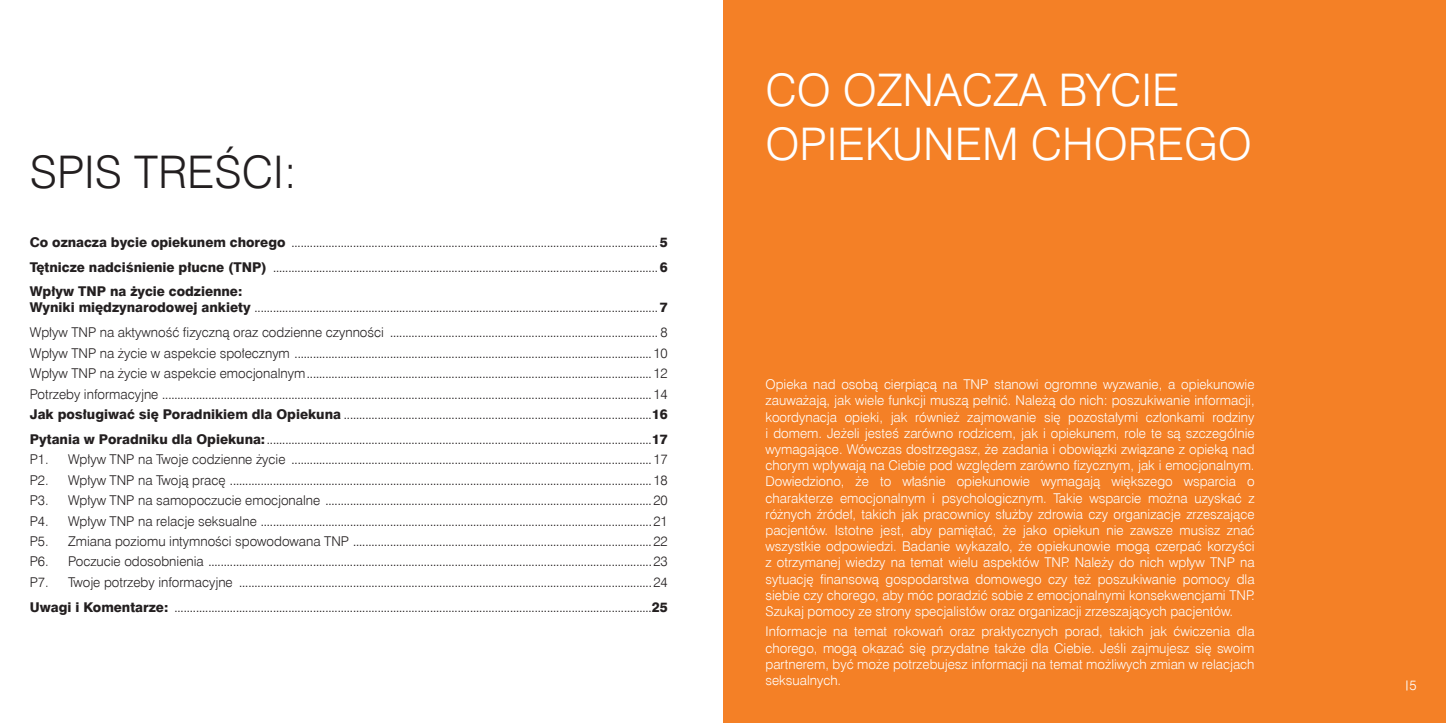
<style>
.page{position:relative;width:1446px;height:723px;background:#fff}
.page>*{position:absolute;margin:0;border:0;box-sizing:border-box;transform-origin:0 0}
.t1{font:45px "Swis 721 Lt EU";color:#fff}
.t2{font:45px "Swis 721 Lt EU";color:#231f20}
.t3{font:13.5px/20.4px "Arial Narrow";color:#231f20}
.t4{font:13.5px/16.2px "Swis 721 Lt EU";color:#fff;text-align:justify}
.t5{font:13.5px "Swis 721 Hv EU";color:#231f20}
.s1{font-family:"Swis 721 Hv EU"}
.s2{font-family:"Swis 721 Lt EU"}
</style>
<div class="page">
<div style="left:723px;top:0;width:723px;height:723px;background:#f48026"></div>
<h1 class="t2" style="left:30px;top:145px;width:49px">Spis</h1>
<h1 class="t2" style="left:134px;top:145px;width:77px">treści</h1>
<h1 class="t2" style="left:284px;top:145px;width:15px">:</h1>
<p class="t3" style="left:30px;top:229px;width:639px;line-height:24.8px"><span class="s1">Co oznacza bycie opiekunem chorego</span> .......................................................................................................................<span class="s1">5<br>Tętnicze nadciśnienie płucne (TNP)</span> .............................................................................................................................<span class="s1">6</span></p>
<p class="t5" style="left:30px;top:283px;width:214px">Wpływ TNP na życie codzienne:</p>
<p class="t3" style="left:30px;top:295px;width:639px;line-height:24.8px"><span class="s1">Wyniki międzynarodowej ankiety</span> ...................................................................................................................................<span class="s1">7<br></span><span class="s2">Wpływ TNP na aktywność fizyczną oraz codzienne czynności</span> ....................................................................................... <span class="s2">8</span></p>
<p class="t3" style="left:30px;top:342px;width:639px;text-align:justify"><span class="s2">Wpływ TNP na życie w aspekcie społecznym</span> ....................................................................................................................<span class="s2">10<br>Wpływ TNP na życie w aspekcie emocjonalnym</span>................................................................................................................<span class="s2">12<br>Potrzeby informacyjne</span> ...............................................................................................................................................................<span class="s2">14<br></span><span class="s1">Jak posługiwać się Poradnikiem dla Opiekuna</span> ....................................................................................................<span class="s1">16</span></p>
<p class="t3" style="left:30px;top:428px;width:639px;text-align:justify"><span class="s1">Pytania w Poradniku dla Opiekuna:</span>.............................................................................................................................<span class="s1">17<br></span><span class="s2">P1. Wpływ TNP na Twoje codzienne życie</span> .....................................................................................................................<span class="s2">17<br>P2. Wpływ TNP na Twoją pracę</span> .........................................................................................................................................<span class="s2">18<br>P3. Wpływ TNP na samopoczucie emocjonalne</span> ..........................................................................................................<span class="s2">20<br>P4. Wpływ TNP na relacje seksualne</span> ...............................................................................................................................<span class="s2">21<br>P5. Zmiana poziomu intymności spowodowana TNP</span> .................................................................................................<span class="s2">22<br>P6. Poczucie odosobnienia</span> ................................................................................................................................................<span class="s2">23<br>P7. Twoje potrzeby informacyjne</span> ......................................................................................................................................<span class="s2">24</span></p>
<p class="t3" style="left:30px;top:596px;width:639px"><span class="s1">Uwagi i Komentarze:</span> ...........................................................................................................................................................<span class="s1">25</span></p>
<h1 class="t1" style="left:765px;top:63px;width:141px">Co oznacza</h1>
<h1 class="t1" style="left:1058px;top:63px;width:25px">bycie</h1>
<h1 class="t1" style="left:765px;top:117px;width:158px">opiekunem</h1>
<h1 class="t1" style="left:1030px;top:117px;width:223px">chorego</h1>
<p class="t4" style="left:765px;top:376px;width:491px">Opieka nad osobą cierpiącą na TNP stanowi ogromne wyzwanie, a opiekunowie zauważają, jak wiele funkcji muszą pełnić. Należą do nich: poszukiwanie informacji, koordynacja opieki, jak również zajmowanie się pozostałymi członkami rodziny i domem. Jeżeli jesteś zarówno rodzicem, jak i opiekunem, role te są szczególnie wymagające. Wówczas dostrzegasz, że zadania i obowiązki związane z opieką nad chorym wpływają na Ciebie pod względem zarówno fizycznym, jak i emocjonalnym.<br>Dowiedziono, że to właśnie opiekunowie wymagają większego wsparcia o charakterze emocjonalnym i psychologicznym. Takie wsparcie można uzyskać z różnych źródeł, takich jak pracownicy służby zdrowia czy organizacje zrzeszające pacjentów. Istotne jest, aby pamiętać, że jako opiekun nie zawsze musisz znać wszystkie odpowiedzi. Badanie wykazało, że opiekunowie mogą czerpać korzyści z otrzymanej wiedzy na temat wielu aspektów TNP. Należy do nich wpływ TNP na sytuację finansową gospodarstwa domowego czy też poszukiwanie pomocy dla siebie czy chorego, aby móc poradzić sobie z emocjonalnymi konsekwencjami TNP.<br>Szukaj pomocy ze strony specjalistów oraz organizacji zrzeszających pacjentów.</p>
<p class="t4" style="left:765px;top:624px;width:490px">Informacje na temat rokowań oraz praktycznych porad, takich jak ćwiczenia dla chorego, mogą okazać się przydatne także dla Ciebie. Jeśli zajmujesz się swoim partnerem, być może potrzebujesz informacji na temat możliwych zmian w relacjach seksualnych.</p>
<p class="t4" style="left:1409px;top:677px;width:9px">5</p>
</div>
